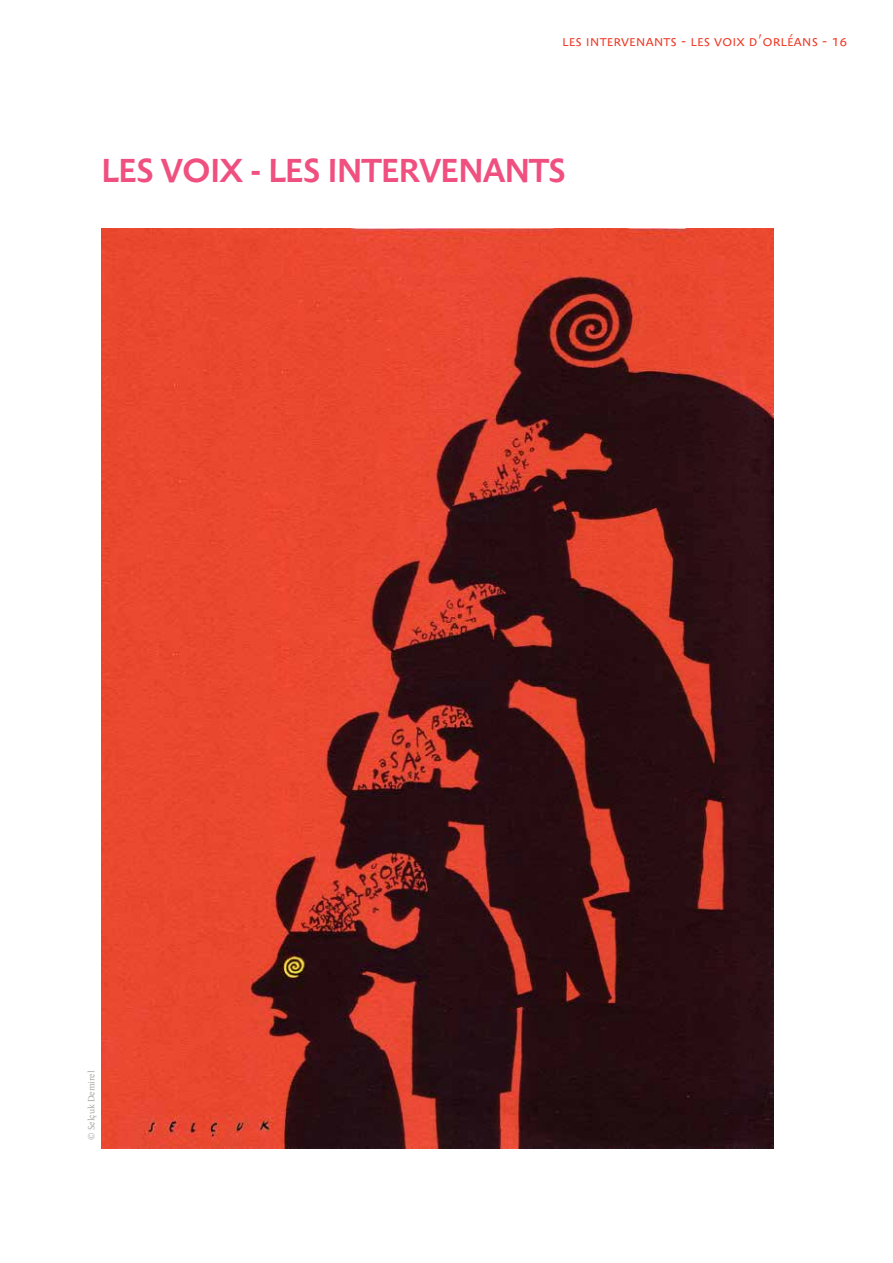
<style>
.page{position:relative;width:893px;height:1263px;background:#fff}
.page>*{position:absolute;margin:0;border:0;box-sizing:border-box;transform-origin:0 0}
.t1{font:500 33px "Anselm Sans";letter-spacing:-.03em;color:#ef5080}
.t2{font:300 15.75px "Anselm Sans";color:#ee3824}
.t3{font:9px "Anselm Serif";color:#a9aaa3}
</style>
<div class="page">
<img style="left:101px;top:229px;width:673px;height:919px">
<p class="t2" style="left:562px;top:29px;width:287px">les intervenants - les voix d’orléans - 16</p>
<h1 class="t1" style="left:101px;top:148px;width:467px">LES VOIX - LES INTERVENANTS</h1>
<p class="t3" style="left:85px;top:1140px;width:71px;rotate:-90deg">© Selçuk Demirel</p>
</div>
